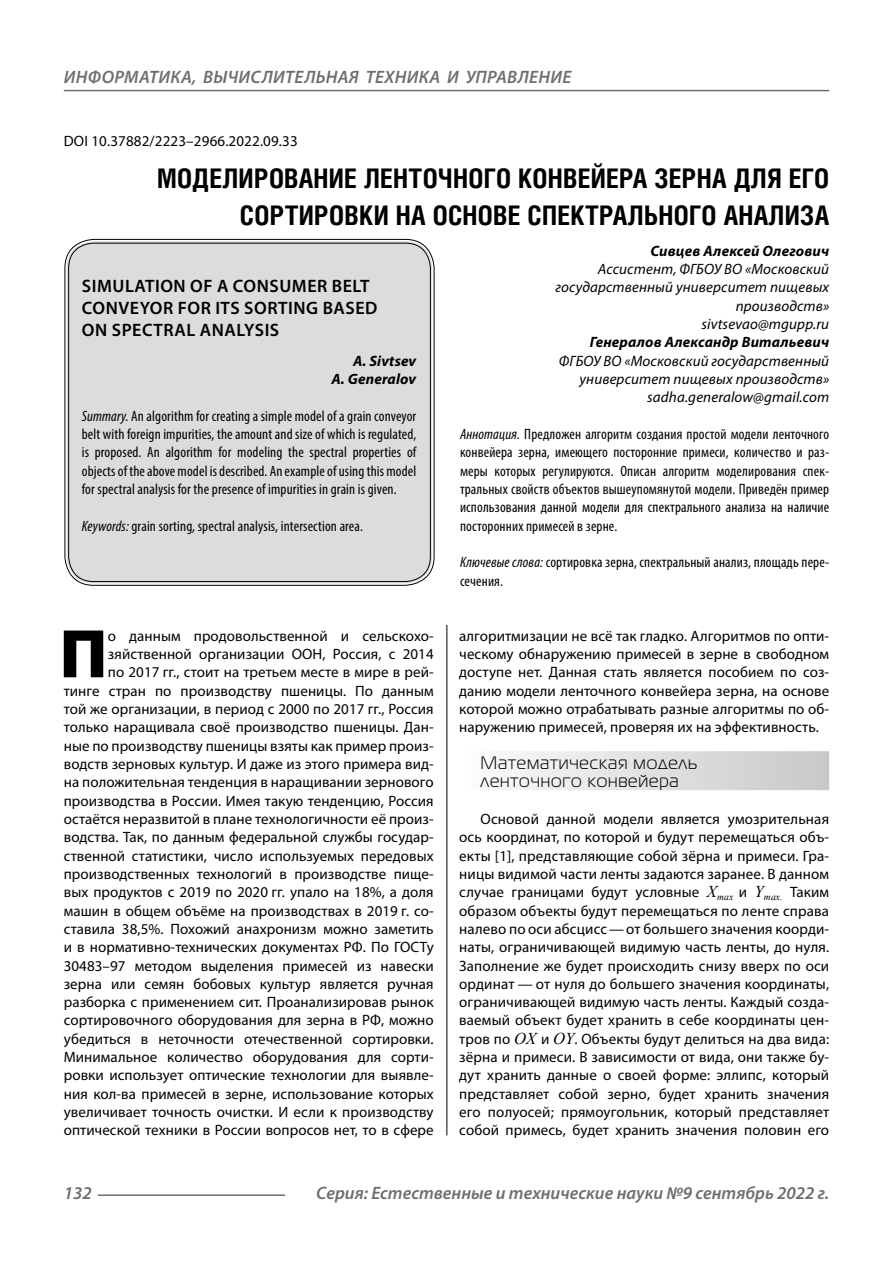
<style>
.page{position:relative;width:893px;height:1263px;background:#fff}
.page>*{position:absolute;margin:0;border:0;box-sizing:border-box;transform-origin:0 0}
.Bukvica{font:900 69.3px "Myriad Pro";color:#000}
.Header{font:700 27px/37.5px "Helios Cond C";letter-spacing:.01em;color:#000;text-align:right}
.t1{font:italic 600 18px "Myriad Pro";color:#6e6e6e}
.Header-eng{font:600 18px/21.6px "Myriad Pro";letter-spacing:.03em;color:#000}
.Subheader_2lines{font:18px/18.3px "Magistral C";letter-spacing:.05em;color:#000}
.Bukvica-2{font:15px/18.3px "Myriad Pro";letter-spacing:.005em;color:#000;text-align:right}
.Normal{font:15px/18.3px "Myriad Pro";letter-spacing:.01em;color:#000;text-align:justify}
.Annotation-rus{font:condensed 15px/18.3px "Myriad Pro";letter-spacing:.01em;color:#000;text-align:justify}
.Annotation-eng{font:condensed 15px/18.3px "Myriad Pro";letter-spacing:.01em;color:#000;text-align:justify}
.Author-doc{font:italic 15px/18.3px "Myriad Pro";letter-spacing:.01em;color:#000;text-align:right}
.Author{font:italic 700 15px "Myriad Pro";letter-spacing:.01em;color:#000}
.Author-email{font:italic 15px "Myriad Pro";letter-spacing:.01em;color:#000}
.DOI{font:15px "Myriad Pro";letter-spacing:.01em;color:#000}
.Author-eng{font:italic 700 15px "Myriad Pro";letter-spacing:.01em;color:#000}
.s1{font-style:italic}
.s2{font-family:"Times New Roman";font-style:italic;font-size:16.5px}
</style>
<div class="page">
<hr style="left:446px;top:622px;width:1px;height:513px;background:#000">
<div style="left:459px;top:751px;width:370px;height:39px;background:linear-gradient(to right,#fcfcfc,#c8c8c8)"></div>
<div style="left:67px;top:241px;width:365px;height:342px;background:#dcdcdc;border-radius:27px"></div>
<div style="left:68px;top:243px;width:363px;height:339px;border:1px solid #000;border-radius:25px"></div>
<hr style="left:98px;top:1194px;width:187px;height:2px;background:#6e6e6e">
<hr style="left:64px;top:90px;width:765px;height:1px;background:#6e6e6e">
<p class="t1" style="left:64px;top:66px;width:25px">Информатика</p>
<p class="t1" style="left:192px;top:66px;width:59px">, вычислител</p>
<p class="t1" style="left:316px;top:66px;width:23px">ьная</p>
<p class="t1" style="left:366px;top:66px;width:12px">техника</p>
<p class="t1" style="left:447px;top:66px;width:41px">и управление</p>
<p class="DOI" style="left:64px;top:132px;width:235px">DOI 10.37882/2223–2966.2022.09.33</p>
<p class="Header" style="left:157px;top:159px;width:674px">МОДЕЛИРОВАНИЕ ЛЕНТОЧНОГО КОНВЕЙЕРА ЗЕРНА ДЛЯ ЕГО<br>СОРТИРОВКИ НА ОСНОВЕ СПЕКТРАЛЬНОГО АНАЛИЗА</p>
<p class="Author" style="left:650px;top:241px;width:180px">Сивцев Алексей Олегович</p>
<p class="Author-doc" style="left:555px;top:260px;width:275px">Ассистент, ФГБОУ ВО «Московский государственный университет пищевых производств»</p>
<p class="Author-email" style="left:701px;top:315px;width:129px">sivtsevao@mgupp.ru</p>
<p class="Author" style="left:590px;top:333px;width:241px">Генералов Александр Витальевич</p>
<p class="Author-doc" style="left:559px;top:351px;width:272px">ФГБОУ ВО «Московский государственный университет пищевых производств»</p>
<p class="Author-email" style="left:647px;top:388px;width:184px">sadha.generalow@gmail.com</p>
<p class="Annotation-rus" style="left:460px;top:425px;width:371px"><span class="s1">Аннотация.</span> Предложен алгоритм создания простой модели ленточного конвейера зерна, имеющего посторонние примеси, количество и раз&shy;меры которых регулируются. Описан алгоритм моделирования спек&shy;тральных свойств объектов вышеупомянутой модели. Приведён пример использования данной модели для спектрального анализа на наличие посторонних примесей в зерне.</p>
<p class="Annotation-rus" style="left:460px;top:553px;width:371px"><span class="s1">Ключевые слова:</span> сортировка зерна, спектральный анализ, площадь пере&shy;сечения.</p>
<p class="Header-eng" style="left:82px;top:275px;width:297px">SIMULATION OF A CONSUMER BELT<br>CONVEYOR FOR ITS SORTING BASED<br>ON SPECTRAL ANALYSIS</p>
<p class="Author-eng" style="left:353px;top:351px;width:65px">A. Sivtsev</p>
<p class="Author-eng" style="left:332px;top:369px;width:86px">A. Generalov</p>
<p class="Annotation-eng" style="left:82px;top:406px;width:336px"><span class="s1">Summary.</span> An algorithm for creating a simple model of a grain conveyor belt with foreign impurities, the amount and size of which is regulated, is proposed. An algorithm for modeling the spectral properties of objects of the above model is described. An example of using this model for spectral analysis for the presence of impurities in grain is given.</p>
<p class="Annotation-eng" style="left:82px;top:516px;width:283px"><span class="s1">Keywords:</span> grain sorting, spectral analysis, intersection area.</p>
<p class="Bukvica-2" style="left:64px;top:626px;width:371px">о данным продовольственной и сельскохо&shy;зяйственной организации ООН, Россия, с 2014<br>по 2017 гг., стоит на третьем месте в мире в рей-<br>тинге стран по производству пшеницы. По данным той же организации, в период с 2000 по 2017 гг., Россия только наращивала своё производство пшеницы. Дан&shy;ные по производству пшеницы взяты как пример произ&shy;водств зерновых культур. И даже из этого примера вид&shy;на положительная тенденция в наращивании зернового производства в России. Имея такую тенденцию, Россия остаётся неразвитой в плане технологичности её произ&shy;водства. Так, по данным федеральной службы государ&shy;ственной статистики, число используемых передовых производственных технологий в производстве пище&shy;вых продуктов с 2019 по 2020 гг. упало на 18%, а доля машин в общем объёме на производствах в 2019 г. со&shy;ставила 38,5%. Похожий анахронизм можно заметить и в нормативно-технических документах РФ. По ГОСТу 30483–97 методом выделения примесей из навески зерна или семян бобовых культур является ручная разборка с применением сит. Проанализировав рынок сортировочного оборудования для зерна в РФ, можно убедиться в неточности отечественной сортировки.<br>Минимальное количество оборудования для сорти&shy;ровки использует оптические технологии для выявле&shy;ния кол-ва примесей в зерне, использование которых увеличивает точность очистки. И если к производству оптической техники в России вопросов нет, то в сфере</p>
<p class="Bukvica-2" style="left:459px;top:626px;width:371px;text-align:justify">алгоритмизации не всё так гладко. Алгоритмов по опти&shy;ческому обнаружению примесей в зерне в свободном доступе нет. Данная стать является пособием по соз&shy;данию модели ленточного конвейера зерна, на основе которой можно отрабатывать разные алгоритмы по об&shy;наружению примесей, проверяя их на эффективность.</p>
<p class="Bukvica" style="left:59px;top:608px;width:50px">П</p>
<p class="Subheader_2lines" style="left:480px;top:753px;width:218px">Математическая модель ленточного конвейера</p>
<p class="Normal" style="left:459px;top:809px;width:371px;text-indent:21px">Основой данной модели является умозрительная ось координат, по которой и будут перемещаться объ&shy;екты [1], представляющие собой зёрна и примеси. Гра&shy;ницы видимой части ленты задаются заранее. В данном случае границами будут условные <span class="s2">X</span><sub>max</sub> и <span class="s2">Y</span><sub>max.</sub> Таким образом объекты будут перемещаться по ленте справа налево по оси абсцисс—от большего значения коорди&shy;наты, ограничивающей видимую часть ленты, до нуля.<br>Заполнение же будет происходить снизу вверх по оси ординат — от нуля до большего значения координаты, ограничивающей видимую часть ленты. Каждый созда&shy;ваемый объект будет хранить в себе координаты цен&shy;тров по <span class="s2">OX</span> и <span class="s2">OY</span>. Объекты будут делиться на два вида: зёрна и примеси. В зависимости от вида, они также бу&shy;дут хранить данные о своей форме: эллипс, который представляет собой зерно, будет хранить значения его полуосей; прямоугольник, который представляет собой примесь, будет хранить значения половин его</p>
<p class="t1" style="left:64px;top:1182px;width:30px">132</p>
<p class="t1" style="left:316px;top:1182px;width:514px">Серия: Естественные и технические науки №9 сентябрь 2022 г.</p>
</div>
